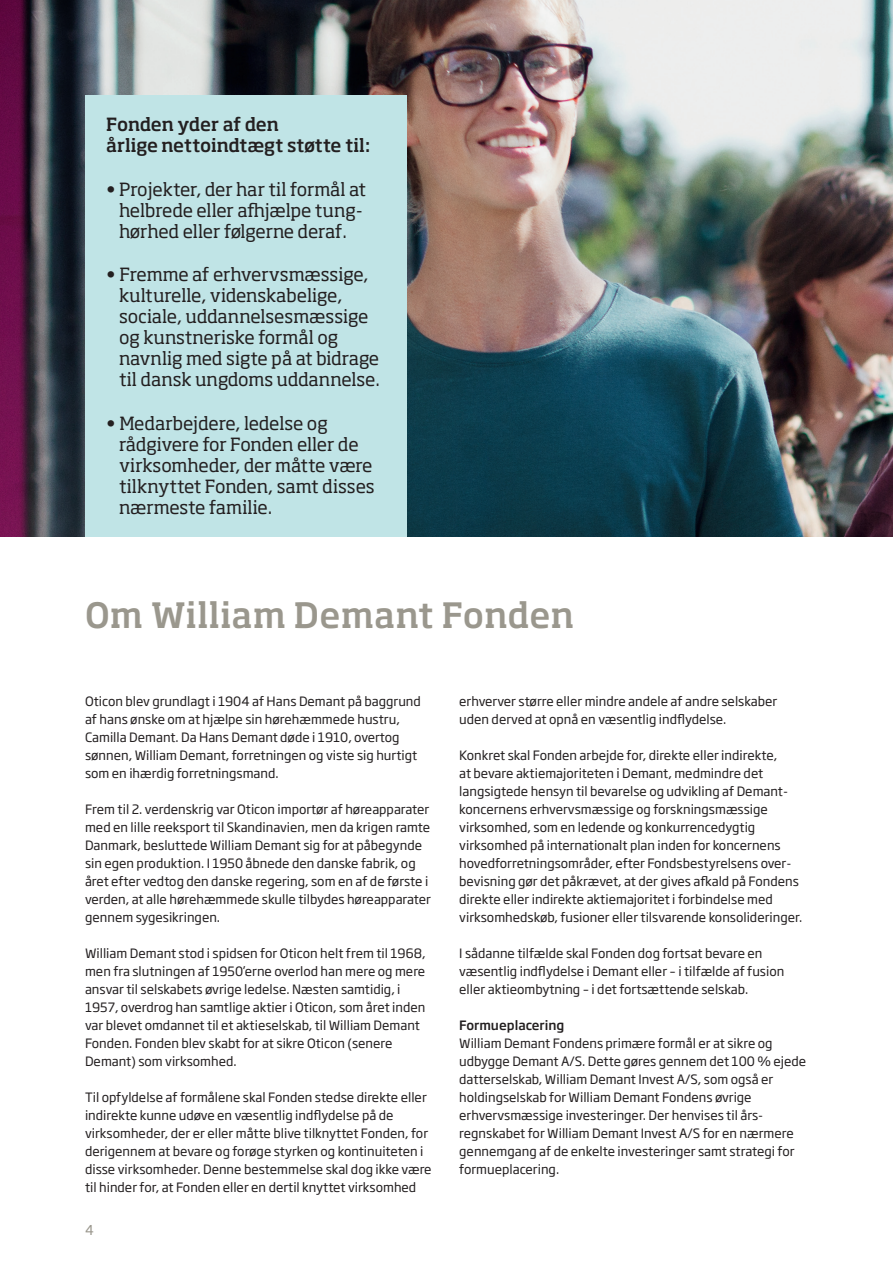
<style>
.page{position:relative;width:893px;height:1263px;background:#fff}
.page>*{position:absolute;margin:0;border:0;box-sizing:border-box;transform-origin:0 0}
.t1{font:500 34.5px "Soho Pro";letter-spacing:.01em;color:#9a978d}
.t2{font:18px/21px "Soho Pro";letter-spacing:-.005em;color:#231f20}
.t3{font:500 18px/21px "Soho Pro";letter-spacing:-.015em;color:#231f20}
.t4{font:13.5px "Soho Gothic Pro";color:#9a978d}
.t5{font:12.75px/18px "Soho Gothic Pro";color:#231f20}
.t6{font:500 12.75px "Soho Gothic Pro";color:#231f20}
</style>
<div class="page">
<img style="left:0;top:0;width:893px;height:536px">
<div style="left:85px;top:95px;width:321px;height:441px;background:#c0e4e6"></div>
<h2 class="t3" style="left:106px;top:113px;width:265px">Fonden yder af den<br>årlige nettoindtægt støtte til:</h2>
<h2 class="t2" style="left:106px;top:178px;width:261px;text-align:center">• Projekter, der har til formål at helbrede eller afhjælpe tung&shy;hørhed eller følgerne deraf.</h2>
<h2 class="t2" style="left:119px;top:263px;width:262px;text-indent:-13px">• Fremme af erhvervsmæssige, kulturelle, videnskabelige, sociale, uddannelsesmæssige og kunstneriske formål og navnlig med sigte på at bidrage til dansk ungdoms uddannelse.</h2>
<h2 class="t2" style="left:119px;top:412px;width:257px;text-indent:-13px">• Medarbejdere, ledelse og rådgivere for Fonden eller de virksomheder, der måtte være tilknyttet Fonden, samt disses nærmeste familie.</h2>
<h1 class="t1" style="left:85px;top:591px;width:491px">Om William Demant Fonden</h1>
<p class="t5" style="left:85px;top:691px;width:337px">Oticon blev grundlagt i 1904 af Hans Demant på baggrund af hans ønske om at hjælpe sin hørehæmmede hustru, Camilla Demant. Da Hans Demant døde i 1910, overtog sønnen, William Demant, forretningen og viste sig hurtigt som en ihærdig forretningsmand.</p>
<p class="t5" style="left:85px;top:799px;width:348px">Frem til 2. verdenskrig var Oticon importør af høreapparater med en lille reeksport til Skandinavien, men da krigen ramte Danmark, besluttede William Demant sig for at påbegynde sin egen produktion. I 1950 åbnede den danske fabrik, og året efter vedtog den danske regering, som en af de første i verden, at alle hørehæmmede skulle tilbydes høreapparater gennem sygesikringen.</p>
<p class="t5" style="left:85px;top:943px;width:342px">William Demant stod i spidsen for Oticon helt frem til 1968, men fra slutningen af 1950’erne overlod han mere og mere ansvar til selskabets øvrige ledelse. Næsten samtidig, i 1957, overdrog han samtlige aktier i Oticon, som året inden var blevet omdannet til et aktieselskab, til William Demant Fonden. Fonden blev skabt for at sikre Oticon (senere Demant) som virksomhed.</p>
<p class="t5" style="left:85px;top:1087px;width:348px">Til opfyldelse af formålene skal Fonden stedse direkte eller indirekte kunne udøve en væsentlig indflydelse på de virksomheder, der er eller måtte blive tilknyttet Fonden, for derigennem at bevare og forøge styrken og kontinuiteten i disse virksomheder. Denne bestemmelse skal dog ikke være til hinder for, at Fonden eller en dertil knyttet virksomhed</p>
<p class="t4" style="left:85px;top:1220px;width:10px">4</p>
<p class="t5" style="left:459px;top:691px;width:320px">erhverver større eller mindre andele af andre selskaber uden derved at opnå en væsentlig indflydelse.</p>
<p class="t5" style="left:459px;top:745px;width:344px">Konkret skal Fonden arbejde for, direkte eller indirekte,<br>at bevare aktiemajoriteten i Demant, medmindre det langsigtede hensyn til bevarelse og udvikling af Demant&shy;koncernens erhvervsmæssige og forskningsmæssige virksomhed, som en ledende og konkurrencedygtig virksomhed på internationalt plan inden for koncernens hovedforretningsområder, efter Fondsbestyrelsens over&shy;bevisning gør det påkrævet, at der gives afkald på Fondens direkte eller indirekte aktiemajoritet i forbindelse med virksomhedskøb, fusioner eller tilsvarende konsolideringer.</p>
<p class="t5" style="left:459px;top:944px;width:327px">I sådanne tilfælde skal Fonden dog fortsat bevare en væsentlig indflydelse i Demant eller – i tilfælde af fusion eller aktieombytning – i det fortsættende selskab.</p>
<p class="t6" style="left:459px;top:1015px;width:107px">Formueplacering</p>
<p class="t5" style="left:459px;top:1034px;width:349px">William Demant Fondens primære formål er at sikre og udbygge Demant A/S. Dette gøres gennem det 100 % ejede datterselskab, William Demant Invest A/S, som også er holdingselskab for William Demant Fondens øvrige erhvervsmæssige investeringer. Der henvises til års&shy;regnskabet for William Demant Invest A/S for en nærmere gennemgang af de enkelte investeringer samt strategi for formueplacering.</p>
</div>
